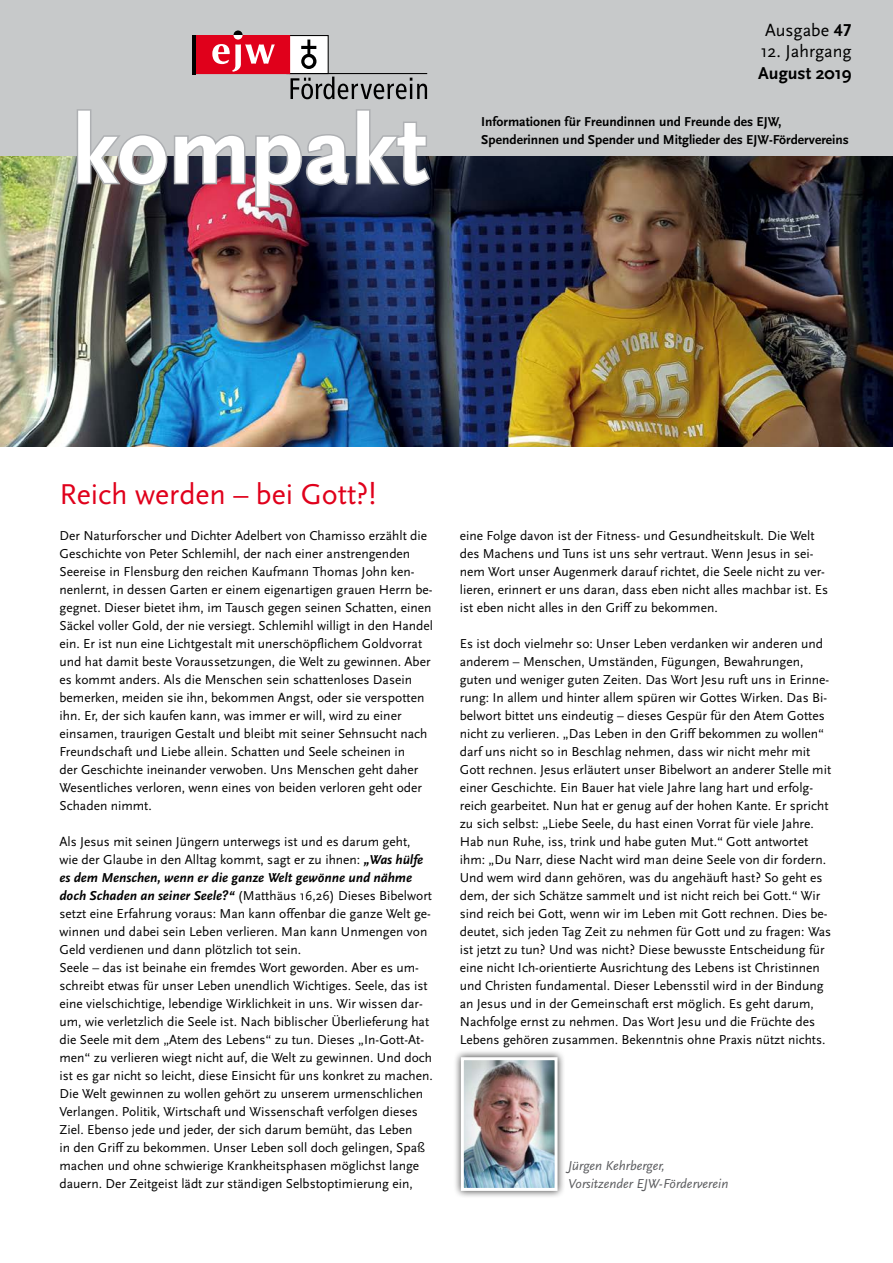
<style>
.page{position:relative;width:893px;height:1263px;background:#fff}
.page>*{position:absolute;margin:0;border:0;box-sizing:border-box;transform-origin:0 0}
.t1{font:700 99px "Scala Sans OT";color:#fff}
.t2{font:30px "Scala Sans OT";color:#e0001b}
.t3{font:18px "Scala Sans OT";color:#000}
.t4{font:700 18px "Scala Sans OT";color:#000}
.t5{font:13.5px/18px "Scala Sans";color:#000}
.t6{font:700 13.5px/18px "Scala Sans OT";color:#000}
.t7{font:italic 13.5px/18px "Scala Sans OT";color:#5a5b5e}
.s1{font-family:"Scala Sans Caps";font-weight:700}
.s2{font-weight:700;font-style:italic}
</style>
<div class="page">
<div style="left:0;top:0;width:893px;height:159px;background:#c7c9ca"></div>
<img style="left:0;top:156px;width:893px;height:290px">
<div style="left:453px;top:1049px;width:112px;height:149px;background:#000;opacity:.75"></div>
<img style="left:465px;top:1061px;width:89px;height:126px">
<div style="left:461px;top:1057px;width:97px;height:134px;border:3px solid #fff"></div>
<svg style="left:75px;top:109px;width:172px;height:78px"></svg>
<svg style="left:254px;top:109px;width:178px;height:100px"></svg>
<hr style="left:193px;top:35px;width:3px;height:39px;background:#000">
<svg style="left:196px;top:30px;width:231px;height:69px"></svg>
<h3 class="t3" style="left:765px;top:20px;width:88px">Ausgabe <span class="s1">47</span></h3>
<h3 class="t3" style="left:760px;top:42px;width:93px">12. Jahrgang</h3>
<h3 class="t4" style="left:758px;top:63px;width:95px">August 2019</h3>
<h1 class="t1" style="left:72px;top:95px;width:357px">kompakt</h1>
<p class="t6" style="left:481px;top:113px;width:369px">Informationen für Freundinnen und Freunde des EJW,<br>Spenderinnen und Spender und Mitglieder des EJW-Fördervereins</p>
<h2 class="t2" style="left:60px;top:478px;width:318px">Reich werden – bei Gott?!</h2>
<p class="t5" style="left:60px;top:527px;width:375px">Der Naturforscher und Dichter Adelbert von Chamisso erzählt die Geschichte von Peter Schlemihl, der nach einer anstrengenden Seereise in Flensburg den reichen Kaufmann Thomas John ken&shy;nenlernt, in dessen Garten er einem eigenartigen grauen Herrn be&shy;gegnet. Dieser bietet ihm, im Tausch gegen seinen Schatten, einen Säckel voller Gold, der nie versiegt. Schlemihl willigt in den Handel ein. Er ist nun eine Lichtgestalt mit unerschöpflichem Goldvorrat und hat damit beste Voraussetzungen, die Welt zu gewinnen. Aber es kommt anders. Als die Menschen sein schattenloses Dasein bemerken, meiden sie ihn, bekommen Angst, oder sie verspotten ihn. Er, der sich kaufen kann, was immer er will, wird zu einer einsamen, traurigen Gestalt und bleibt mit seiner Sehnsucht nach Freundschaft und Liebe allein. Schatten und Seele scheinen in<br>der Geschichte ineinander verwoben. Uns Menschen geht daher Wesentliches verloren, wenn eines von beiden verloren geht oder Schaden nimmt.</p>
<p class="t5" style="left:60px;top:833px;width:375px">Als Jesus mit seinen Jüngern unterwegs ist und es darum geht,<br>wie der Glaube in den Alltag kommt, sagt er zu ihnen: <span class="s2">„Was hülfe es dem Menschen, wenn er die ganze Welt gewönne und nähme doch Schaden an seiner Seele?“</span> (Matthäus 16,26) Dieses Bibelwort setzt eine Erfahrung voraus: Man kann offenbar die ganze Welt ge&shy;winnen und dabei sein Leben verlieren. Man kann Unmengen von Geld verdienen und dann plötzlich tot sein.<br>Seele – das ist beinahe ein fremdes Wort geworden. Aber es um&shy;schreibt etwas für unser Leben unendlich Wichtiges. Seele, das ist eine vielschichtige, lebendige Wirklichkeit in uns. Wir wissen dar&shy;um, wie verletzlich die Seele ist. Nach biblischer Überlieferung hat die Seele mit dem „Atem des Lebens“ zu tun. Dieses „In-Gott-At&shy;men“ zu verlieren wiegt nicht auf, die Welt zu gewinnen. Und doch ist es gar nicht so leicht, diese Einsicht für uns konkret zu machen.<br>Die Welt gewinnen zu wollen gehört zu unserem urmenschlichen Verlangen. Politik, Wirtschaft und Wissenschaft verfolgen dieses Ziel. Ebenso jede und jeder, der sich darum bemüht, das Leben<br>in den Griff zu bekommen. Unser Leben soll doch gelingen, Spaß machen und ohne schwierige Krankheitsphasen möglichst lange dauern. Der Zeitgeist lädt zur ständigen Selbstoptimierung ein,</p>
<p class="t5" style="left:460px;top:527px;width:370px">eine Folge davon ist der Fitness- und Gesundheitskult. Die Welt des Machens und Tuns ist uns sehr vertraut. Wenn Jesus in sei&shy;nem Wort unser Augenmerk darauf richtet, die Seele nicht zu ver&shy;lieren, erinnert er uns daran, dass eben nicht alles machbar ist. Es ist eben nicht alles in den Griff zu bekommen.</p>
<p class="t5" style="left:460px;top:635px;width:373px">Es ist doch vielmehr so: Unser Leben verdanken wir anderen und anderem – Menschen, Umständen, Fügungen, Bewahrungen, guten und weniger guten Zeiten. Das Wort Jesu ruft uns in Erinne&shy;rung: In allem und hinter allem spüren wir Gottes Wirken. Das Bi&shy;belwort bittet uns eindeutig – dieses Gespür für den Atem Gottes nicht zu verlieren. „Das Leben in den Griff bekommen zu wollen“ darf uns nicht so in Beschlag nehmen, dass wir nicht mehr mit Gott rechnen. Jesus erläutert unser Bibelwort an anderer Stelle mit einer Geschichte. Ein Bauer hat viele Jahre lang hart und erfolg&shy;reich gearbeitet. Nun hat er genug auf der hohen Kante. Er spricht zu sich selbst: „Liebe Seele, du hast einen Vorrat für viele Jahre.<br>Hab nun Ruhe, iss, trink und habe guten Mut.“ Gott antwortet ihm: „Du Narr, diese Nacht wird man deine Seele von dir fordern.<br>Und wem wird dann gehören, was du angehäuft hast? So geht es dem, der sich Schätze sammelt und ist nicht reich bei Gott.“ Wir sind reich bei Gott, wenn wir im Leben mit Gott rechnen. Dies be&shy;deutet, sich jeden Tag Zeit zu nehmen für Gott und zu fragen: Was ist jetzt zu tun? Und was nicht? Diese bewusste Entscheidung für eine nicht Ich-orientierte Ausrichtung des Lebens ist Christinnen und Christen fundamental. Dieser Lebensstil wird in der Bindung an Jesus und in der Gemeinschaft erst möglich. Es geht darum, Nachfolge ernst zu nehmen. Das Wort Jesu und die Früchte des Lebens gehören zusammen. Bekenntnis ohne Praxis nützt nichts.</p>
<p class="t7" style="left:568px;top:1157px;width:162px">Jürgen Kehrberger,<br>Vorsitzender EJW-Förderverein</p>
</div>
